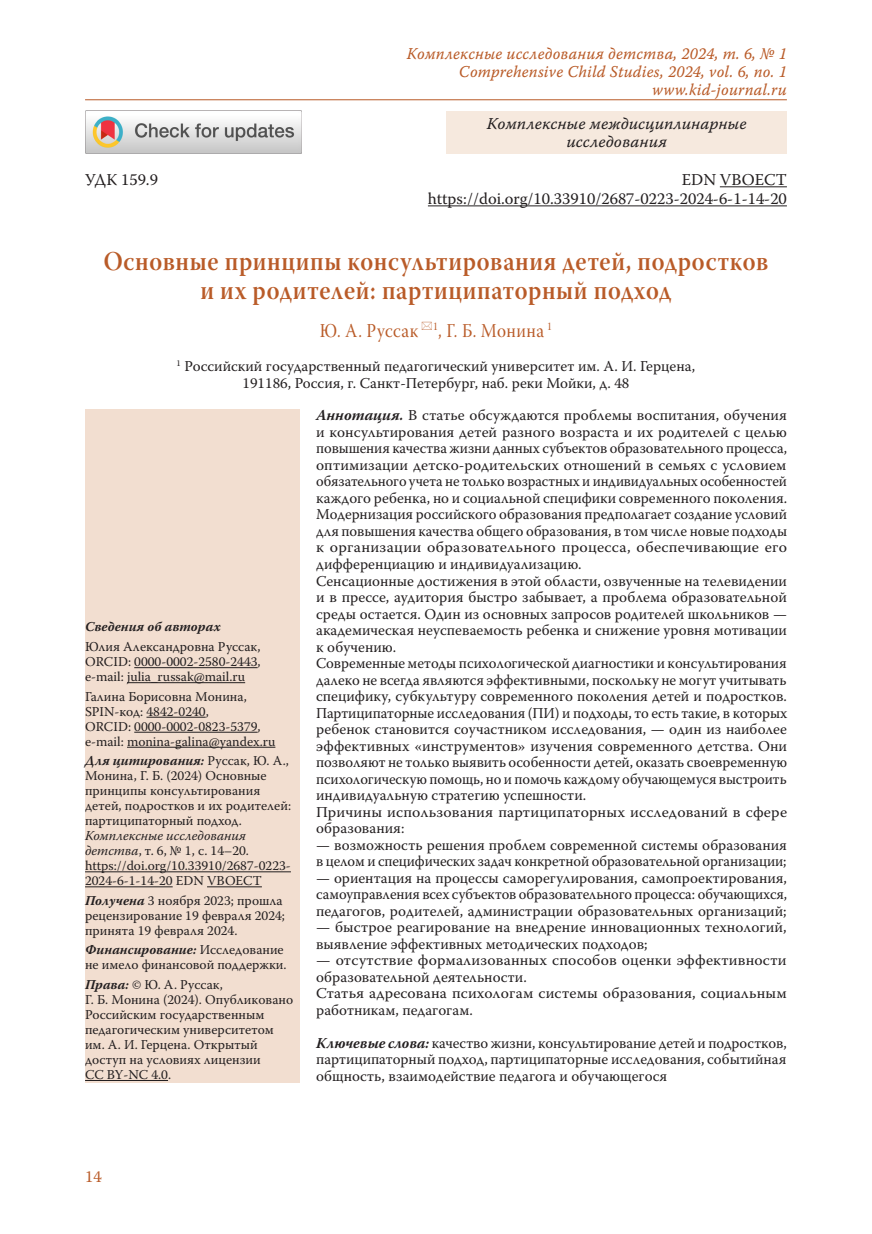
<style>
.page{position:relative;width:872px;height:1234px;background:#fff}
.page>*{position:absolute;margin:0;border:0;box-sizing:border-box;transform-origin:0 0}
.Заголовок_1{font:27px/28.5px "Warnock Pro Semibold Subh";letter-spacing:.025em;color:#b95b28;text-align:center;scale:.9 1}
.Заголовок_2{font:19.5px "Warnock Pro Subh";letter-spacing:.025em;color:#b95b28;scale:.9 1}
.t1{font:16.5px/18px "Warnock Pro It Capt";letter-spacing:.01em;color:#b95b28;text-align:right;scale:.95 1}
.Body{font:16.5px "Warnock Pro";color:#231f20}
.t2{font:16.5px/18px "Warnock Pro It Capt";color:#231f20;text-align:center}
.t3{font:16.5px "Warnock Pro";color:#b95b28}
.Annotation{font:15px/16.5px "Warnock Pro";color:#231f20;text-align:justify}
.Annotation-2{font:15px/16.5px "Warnock Pro";color:#231f20;scale:1.04 1}
.Affiliation{font:15px/16.5px "Warnock Pro";color:#231f20;text-align:center}
.Affiliation_info{font:13.5px/15px "Warnock Pro";color:#231f20}
.Affiliation_info-2{font:italic 700 13.5px "Warnock Pro";letter-spacing:.005em;color:#231f20}
.s1{font-weight:700;font-style:italic}
.s2{font-style:italic}
</style>
<div class="page">
<hr style="left:85px;top:99px;width:702px;height:1px;background:#b95b28">
<hr style="left:720px;top:186px;width:67px;height:1px;background:#231f20">
<hr style="left:428px;top:205px;width:359px;height:1px;background:#231f20">
<img style="left:85px;top:111px;width:217px;height:42px">
<div style="left:446px;top:111px;width:341px;height:42px;background:#f6e9de"></div>
<div style="left:85px;top:409px;width:214px;height:673px;background:#f2ded0"></div>
<hr style="left:134px;top:667px;width:124px;height:1px;background:#231f20">
<hr style="left:127px;top:682px;width:118px;height:1px;background:#231f20">
<hr style="left:146px;top:716px;width:60px;height:1px;background:#231f20">
<hr style="left:134px;top:731px;width:124px;height:1px;background:#231f20">
<hr style="left:127px;top:746px;width:148px;height:1px;background:#231f20">
<hr style="left:85px;top:871px;width:206px;height:1px;background:#231f20">
<hr style="left:85px;top:886px;width:88px;height:1px;background:#231f20">
<hr style="left:207px;top:886px;width:55px;height:1px;background:#231f20">
<hr style="left:85px;top:1079px;width:83px;height:1px;background:#231f20">
<p class="t1" style="left:407px;top:44px;width:401px">Комплексные исследования детства, 2024, т. 6, № 1<br>Comprehensive Child Studies, 2024, vol. 6, no. 1 www.kid-journal.ru</p>
<p class="t2" style="left:487px;top:114px;width:261px">Комплексные междисциплинарные исследования</p>
<p class="Body" style="left:85px;top:169px;width:74px">УДК 159.9</p>
<p class="Body" style="left:681px;top:169px;width:107px">EDN VBOECT</p>
<p class="Body" style="left:428px;top:188px;width:360px">https://doi.org/10.33910/2687-0223-2024-6-1-14-20</p>
<p class="Заголовок_1" style="left:104px;top:247px;width:740px">Основные принципы консультирования детей, подростков и их родителей: партиципаторный подход</p>
<p class="Заголовок_2" style="left:320px;top:319px;width:259px">Ю. А. Руссак <sup>1</sup>, Г. Б. Монина <sup>1</sup></p>
<p class="Affiliation" style="left:177px;top:357px;width:520px"><sup>1</sup> Российский государственный педагогический университет им. А. И. Герцена,<br>191186, Россия, г. Санкт-Петербург, наб. реки Мойки, д. 48</p>
<p class="Affiliation_info-2" style="left:85px;top:618px;width:137px">Сведения об авторах</p>
<p class="Affiliation_info" style="left:85px;top:638px;width:177px;text-align:justify">Юлия Александровна Руссак, ORCID: 0000-0002-2580-2443, e-mail: julia_russak@mail.ru</p>
<p class="Affiliation_info" style="left:85px;top:688px;width:192px">Галина Борисовна Монина,<br>SPIN-код: 4842-0240,<br>ORCID: 0000-0002-0823-5379, e-mail: monina-galina@yandex.ru</p>
<p class="Affiliation_info" style="left:85px;top:752px;width:208px"><span class="s1">Для цитирования:</span> Руссак, Ю. А.,<br>Монина, Г. Б. (2024) Основные принципы консультирования детей, подростков и их родителей: партиципаторный подход.<br><span class="s2">Комплексные исследования детства</span>, т. 6, № 1, с. 14–20. https://doi.org/10.33910/2687-0223-<br>2024-6-1-14-20 EDN VBOECT</p>
<p class="Affiliation_info" style="left:85px;top:892px;width:201px"><span class="s1">Получена</span> 3 ноября 2023; прошла рецензирование 19 февраля 2024; принята 19 февраля 2024.</p>
<p class="Affiliation_info" style="left:85px;top:941px;width:203px"><span class="s1">Финансирование:</span> Исследование не имело финансовой поддержки.</p>
<p class="Affiliation_info" style="left:85px;top:976px;width:209px"><span class="s1">Права:</span> © Ю. А. Руссак,<br>Г. Б. Монина (2024). Опубликовано<br>Российским государственным педагогическим университетом им. А. И. Герцена. Открытый доступ на условиях лицензии<br>CC BY-NC 4.0.</p>
<p class="Annotation" style="left:316px;top:407px;width:472px"><span class="s1">Аннотация.</span> В статье обсуждаются проблемы воспитания, обучения и консультирования детей разного возраста и их родителей с целью повышения качества жизни данных субъектов образовательного процесса, оптимизации детско-родительских отношений в семьях с условием обязательного учета не только возрастных и индивидуальных особенностей каждого ребенка, но и социальной специфики современного поколения.</p>
<p class="Annotation" style="left:316px;top:506px;width:472px">Модернизация российского образования предполагает создание условий для повышения качества общего образования, в том числе новые подходы к организации образовательного процесса, обеспечивающие его дифференциацию и индивидуализацию.</p>
<p class="Annotation" style="left:316px;top:572px;width:472px">Сенсационные достижения в этой области, озвученные на телевидении и в прессе, аудитория быстро забывает, а проблема образовательной среды остается. Один из основных запросов родителей школьников — академическая неуспеваемость ребенка и снижение уровня мотивации к обучению.</p>
<p class="Annotation" style="left:316px;top:654px;width:472px">Современные методы психологической диагностики и консультирования далеко не всегда являются эффективными, поскольку не могут учитывать специфику, субкультуру современного поколения детей и подростков.<br>Партиципаторные исследования (ПИ) и подходы, то есть такие, в которых ребенок становится соучастником исследования, — один из наиболее эффективных «инструментов» изучения современного детства. Они позволяют не только выявить особенности детей, оказать своевременную психологическую помощь, но и помочь каждому обучающемуся выстроить индивидуальную стратегию успешности.</p>
<p class="Annotation-2" style="left:316px;top:803px;width:454px">Причины использования партиципаторных исследований в сфере образования:</p>
<p class="Annotation" style="left:316px;top:836px;width:472px">— возможность решения проблем современной системы образования в целом и специфических задач конкретной образовательной организации;</p>
<p class="Annotation" style="left:316px;top:869px;width:472px">— ориентация на процессы саморегулирования, самопроектирования, самоуправления всех субъектов образовательного процесса: обучающихся, педагогов, родителей, администрации образовательных организаций;</p>
<p class="Annotation" style="left:316px;top:918px;width:472px">— быстрое реагирование на внедрение инновационных технологий, выявление эффективных методических подходов;</p>
<p class="Annotation-2" style="left:316px;top:951px;width:454px">— отсутствие формализованных способов оценки эффективности образовательной деятельности.</p>
<p class="Annotation-2" style="left:316px;top:984px;width:454px">Статья адресована психологам системы образования, социальным работникам, педагогам.</p>
<p class="Annotation" style="left:316px;top:1034px;width:472px"><span class="s1">Ключевые слова:</span> качество жизни, консультирование детей и подростков, партиципаторный подход, партиципаторные исследования, событийная общность, взаимодействие педагога и обучающегося</p>
<p class="t3" style="left:85px;top:1166px;width:18px">14</p>
</div>
